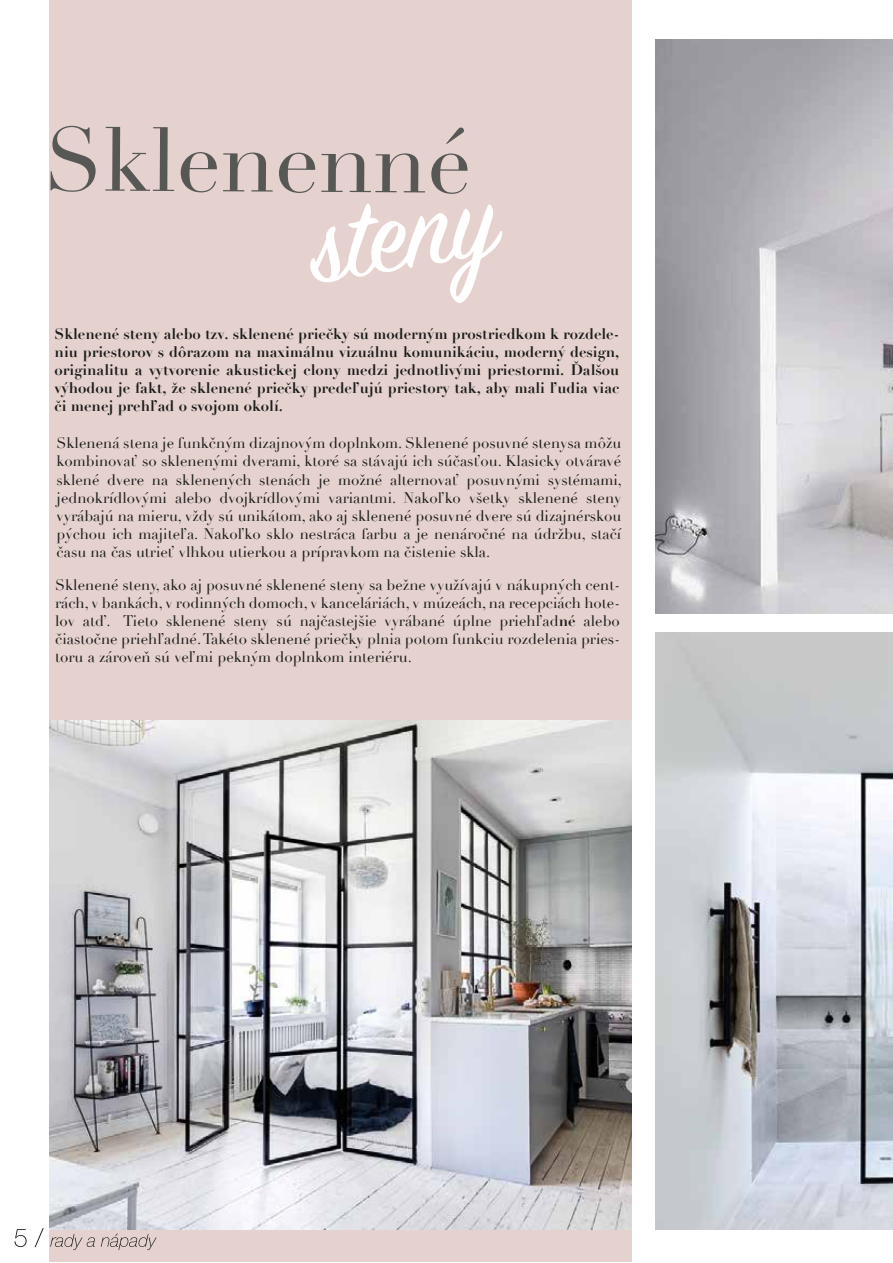
<style>
.page{position:relative;width:893px;height:1263px;background:#fff}
.page>*{position:absolute;margin:0;border:0;box-sizing:border-box;transform-origin:0 0}
.t1{font:120.9px "Sign Painter House Script";color:#fff}
.t2{font:88.5px "Didot";letter-spacing:-.005em;color:#575756}
.t3{font:15px/18px "Didot";color:#1d1d1b;text-align:justify}
.t4{font:700 15px/18px "Didot";color:#1d1d1b;text-align:justify}
.s1{font-weight:700}
</style>
<div class="page">
<div style="left:49px;top:0;width:583px;height:1262px;background:#e5d2ce"></div>
<img style="left:655px;top:39px;width:238px;height:574px">
<img style="left:655px;top:632px;width:238px;height:597px">
<img style="left:49px;top:720px;width:583px;height:509px">
<svg style="left:15px;top:1229px;width:12px;height:18px"></svg>
<svg style="left:35px;top:1228px;width:9px;height:19px"></svg>
<svg style="left:50px;top:1234px;width:45px;height:16px"></svg>
<svg style="left:101px;top:1233px;width:56px;height:17px"></svg>
<h2 class="t2" style="left:44px;top:108px;width:430px">Sklenenné</h2>
<h1 class="t1" style="left:295px;top:175px;width:191px;rotate:-10deg">steny</h1>
<p class="t4" style="left:55px;top:325px;width:566px">Sklenené steny alebo tzv. sklenené priečky sú moderným prostriedkom k rozdele&shy;niu priestorov s dôrazom na maximálnu vizuálnu komunikáciu, moderný design, originalitu a vytvorenie akustickej clony medzi jednotlivými priestormi. Ďalšou výhodou je fakt, že sklenené priečky predeľujú priestory tak, aby mali ľudia viac či menej prehľad o svojom okolí.</p>
<p class="t3" style="left:57px;top:435px;width:567px">Sklenená stena je funkčným dizajnovým doplnkom. Sklenené posuvné stenysa môžu kombinovať so sklenenými dverami, ktoré sa stávajú ich súčasťou. Klasicky otváravé sklené dvere na sklenených stenách je možné alternovať posuvnými systémami, jednokrídlovými alebo dvojkrídlovými variantmi. Nakoľko všetky sklenené steny vyrábajú na mieru, vždy sú unikátom, ako aj sklenené posuvné dvere sú dizajnérskou pýchou ich majiteľa. Nakoľko sklo nestráca farbu a je nenáročné na údržbu, stačí času na čas utrieť vlhkou utierkou a prípravkom na čistenie skla.</p>
<p class="t3" style="left:55px;top:576px;width:566px">Sklenené steny, ako aj posuvné sklenené steny sa bežne využívajú v nákupných cent&shy;rách, v bankách, v rodinných domoch, v kanceláriách, v múzeách, na recepciách hote&shy;lov atď. Tieto sklenené steny sú najčastejšie vyrábané úplne priehľad<span class="s1">né</span> alebo čiastočne priehľadné. Takéto sklenené priečky plnia potom funkciu rozdelenia pries&shy;toru a zároveň sú veľmi pekným doplnkom interiéru.</p>
</div>
